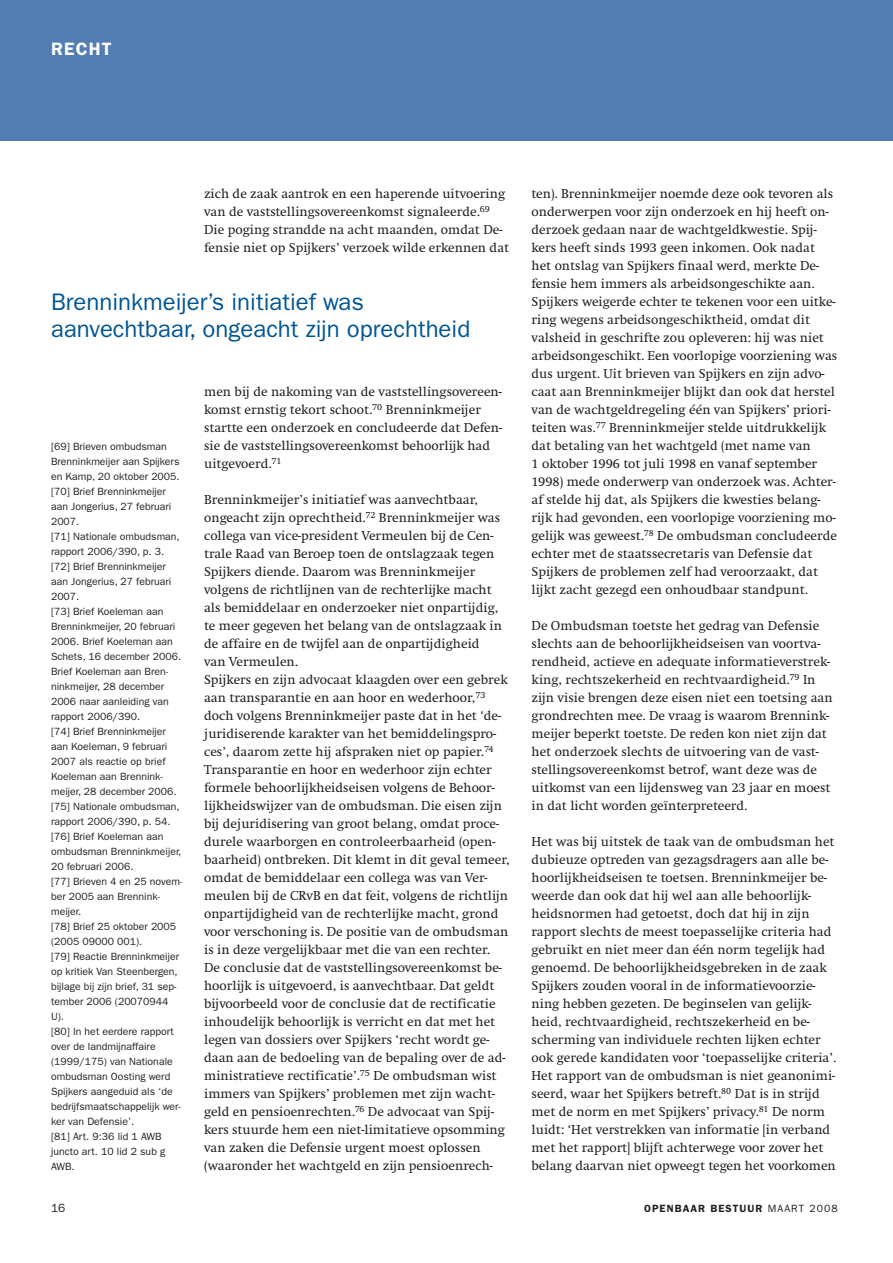
<style>
.page{position:relative;width:893px;height:1263px;background:#fff}
.page>*{position:absolute;margin:0;border:0;box-sizing:border-box;transform-origin:0 0}
.t1{font:24px/27px "ITC Franklin Gothic Std";color:#005596}
.t2{font:600 18px "ITC Franklin Gothic Std";letter-spacing:.065em;color:#fff}
.t3{font:13.5px/18px "Swift EF";color:#231f20}
.t4{font:12px "ITC Franklin Gothic Std";color:#231f20}
.t5{font:10.5px/15px "ITC Franklin Gothic Std";color:#231f20}
.t6{font:600 10.5px "ITC Franklin Gothic Std";letter-spacing:.1em;color:#231f20}
.s1{font-weight:400}
</style>
<div class="page">
<div style="left:0;top:0;width:893px;height:140px;background:#527db3"></div>
<h2 class="t2" style="left:51px;top:42px;width:62px">RECHT</h2>
<p class="t3" style="left:204px;top:186px;width:307px">zich de zaak aantrok en een haperende uitvoering van de vaststellingsovereenkomst signaleerde.<sup>69<br></sup>Die poging strandde na acht maanden, omdat De&shy;fensie niet op Spijkers’ verzoek wilde erkennen dat</p>
<h1 class="t1" style="left:51px;top:290px;width:421px">Brenninkmeijer’s initiatief was aanvechtbaar, ongeacht zijn oprechtheid</h1>
<p class="t5" style="left:51px;top:440px;width:133px">[69] Brieven ombudsman<br>Brenninkmeijer aan Spijkers en Kamp, 20 oktober 2005. [70] Brief Brenninkmeijer aan Jongerius, 27 februari<br>2007.<br>[71] Nationale ombudsman, rapport 2006/390, p. 3. [72] Brief Brenninkmeijer aan Jongerius, 27 februari<br>2007.<br>[73] Brief Koeleman aan<br>Brenninkmeijer, 20 februari<br>2006. Brief Koeleman aan<br>Schets, 16 december 2006.<br>Brief Koeleman aan Bren&shy;ninkmeijer, 28 december<br>2006 naar aanleiding van rapport 2006/390.<br>[74] Brief Brenninkmeijer aan Koeleman, 9 februari<br>2007 als reactie op brief<br>Koeleman aan Brennink&shy;meijer, 28 december 2006. [75] Nationale ombudsman, rapport 2006/390, p. 54. [76] Brief Koeleman aan ombudsman Brenninkmeijer,<br>20 februari 2006.<br>[77] Brieven 4 en 25 novem&shy;ber 2005 aan Brennink&shy;meijer.<br>[78] Brief 25 oktober 2005 (2005 09000 001).<br>[79] Reactie Brenninkmeijer op kritiek Van Steenbergen, bijlage bij zijn brief, 31 sep&shy;tember 2006 (20070944<br>U).<br>[80] In het eerdere rapport over de landmijnaffaire (1999/175) van Nationale ombudsman Oosting werd<br>Spijkers aangeduid als ‘de bedrijfsmaatschappelijk wer&shy;ker van Defensie’.<br>[81] Art. 9:36 lid 1 AWB juncto art. 10 lid 2 sub g<br>AWB.</p>
<p class="t3" style="left:204px;top:384px;width:299px">men bij de nakoming van de vaststellingsovereen&shy;komst ernstig tekort schoot.<sup>70</sup> Brenninkmeijer startte een onderzoek en concludeerde dat Defen&shy;sie de vaststellingsovereenkomst behoorlijk had uitgevoerd.<sup>71</sup></p>
<p class="t3" style="left:204px;top:492px;width:307px">Brenninkmeijer’s initiatief was aanvechtbaar, ongeacht zijn oprechtheid.<sup>72</sup> Brenninkmeijer was collega van vice-president Vermeulen bij de Cen&shy;trale Raad van Beroep toen de ontslagzaak tegen Spijkers diende. Daarom was Brenninkmeijer volgens de richtlijnen van de rechterlijke macht als bemiddelaar en onderzoeker niet onpartijdig, te meer gegeven het belang van de ontslagzaak in de affaire en de twijfel aan de onpartijdigheid<br>van Vermeulen.<br>Spijkers en zijn advocaat klaagden over een gebrek aan transparantie en aan hoor en wederhoor,<sup>73 </sup>doch volgens Brenninkmeijer paste dat in het ‘de&shy;juridiserende karakter van het bemiddelingspro&shy;ces’, daarom zette hij afspraken niet op papier.<sup>74<br></sup>Transparantie en hoor en wederhoor zijn echter formele behoorlijkheidseisen volgens de Behoor&shy;lijkheidswijzer van de ombudsman. Die eisen zijn bij dejuridisering van groot belang, omdat proce&shy;durele waarborgen en controleerbaarheid (open&shy;baarheid) ontbreken. Dit klemt in dit geval temeer, omdat de bemiddelaar een collega was van Ver&shy;meulen bij de CRvB en dat feit, volgens de richtlijn onpartijdigheid van de rechterlijke macht, grond voor verschoning is. De positie van de ombudsman is in deze vergelijkbaar met die van een rechter.<br>De conclusie dat de vaststellingsovereenkomst be&shy;hoorlijk is uitgevoerd, is aanvechtbaar. Dat geldt bijvoorbeeld voor de conclusie dat de rectificatie inhoudelijk behoorlijk is verricht en dat met het legen van dossiers over Spijkers ‘recht wordt ge&shy;daan aan de bedoeling van de bepaling over de ad&shy;ministratieve rectificatie’.<sup>75</sup> De ombudsman wist immers van Spijkers’ problemen met zijn wacht&shy;geld en pensioenrechten.<sup>76</sup> De advocaat van Spij&shy;kers stuurde hem een niet-limitatieve opsomming van zaken die Defensie urgent moest oplossen (waaronder het wachtgeld en zijn pensioenrech-</p>
<p class="t3" style="left:532px;top:186px;width:307px">ten). Brenninkmeijer noemde deze ook tevoren als onderwerpen voor zijn onderzoek en hij heeft on&shy;derzoek gedaan naar de wachtgeldkwestie. Spij&shy;kers heeft sinds 1993 geen inkomen. Ook nadat het ontslag van Spijkers finaal werd, merkte De&shy;fensie hem immers als arbeidsongeschikte aan.<br>Spijkers weigerde echter te tekenen voor een uitke&shy;ring wegens arbeidsongeschiktheid, omdat dit valsheid in geschrifte zou opleveren: hij was niet arbeidsongeschikt. Een voorlopige voorziening was dus urgent. Uit brieven van Spijkers en zijn advo&shy;caat aan Brenninkmeijer blijkt dan ook dat herstel van de wachtgeldregeling één van Spijkers’ priori&shy;teiten was.<sup>77</sup> Brenninkmeijer stelde uitdrukkelijk dat betaling van het wachtgeld (met name van<br>1 oktober 1996 tot juli 1998 en vanaf september 1998) mede onderwerp van onderzoek was. Achter&shy;af stelde hij dat, als Spijkers die kwesties belang&shy;rijk had gevonden, een voorlopige voorziening mo&shy;gelijk was geweest.<sup>78</sup> De ombudsman concludeerde echter met de staatssecretaris van Defensie dat Spijkers de problemen zelf had veroorzaakt, dat lijkt zacht gezegd een onhoudbaar standpunt.</p>
<p class="t3" style="left:532px;top:618px;width:303px">De Ombudsman toetste het gedrag van Defensie slechts aan de behoorlijkheidseisen van voortva&shy;rendheid, actieve en adequate informatieverstrek&shy;king, rechtszekerheid en rechtvaardigheid.<sup>79</sup> In zijn visie brengen deze eisen niet een toetsing aan grondrechten mee. De vraag is waarom Brennink&shy;meijer beperkt toetste. De reden kon niet zijn dat het onderzoek slechts de uitvoering van de vast&shy;stellingsovereenkomst betrof, want deze was de uitkomst van een lijdensweg van 23 jaar en moest in dat licht worden geïnterpreteerd.</p>
<p class="t3" style="left:532px;top:834px;width:306px">Het was bij uitstek de taak van de ombudsman het dubieuze optreden van gezagsdragers aan alle be&shy;hoorlijkheidseisen te toetsen. Brenninkmeijer be&shy;weerde dan ook dat hij wel aan alle behoorlijk&shy;heidsnormen had getoetst, doch dat hij in zijn rapport slechts de meest toepasselijke criteria had gebruikt en niet meer dan één norm tegelijk had genoemd. De behoorlijkheidsgebreken in de zaak Spijkers zouden vooral in de informatievoorzie&shy;ning hebben gezeten. De beginselen van gelijk&shy;heid, rechtvaardigheid, rechtszekerheid en be&shy;scherming van individuele rechten lijken echter ook gerede kandidaten voor ‘toepasselijke criteria’.<br>Het rapport van de ombudsman is niet geanonimi&shy;seerd, waar het Spijkers betreft.<sup>80</sup> Dat is in strijd met de norm en met Spijkers’ privacy.<sup>81</sup> De norm luidt: ‘Het verstrekken van informatie [in verband met het rapport] blijft achterwege voor zover het belang daarvan niet opweegt tegen het voorkomen</p>
<p class="t4" style="left:51px;top:1203px;width:16px">16</p>
<p class="t6" style="left:644px;top:1204px;width:195px">OPENBAAR BESTUUR <span class="s1">MAART 2008</span></p>
</div>
